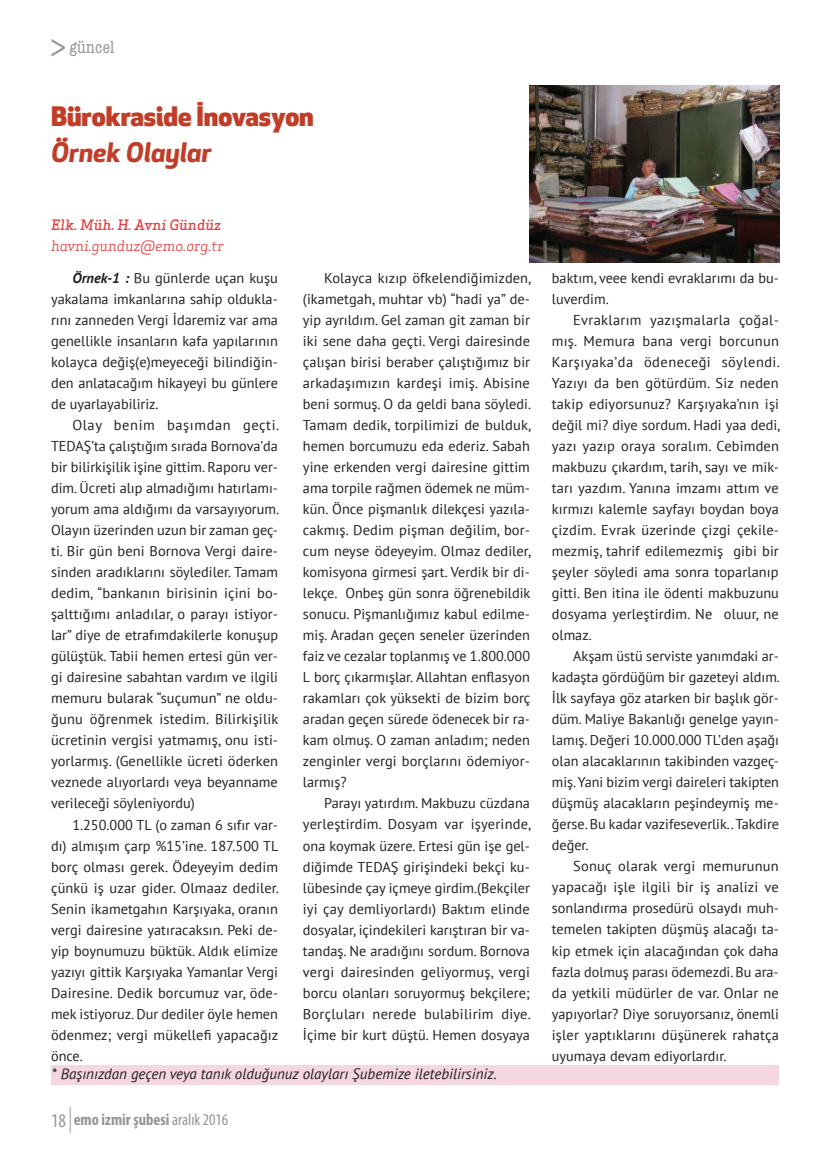
<style>
.page{position:relative;width:830px;height:1170px;background:#fff}
.page>*{position:absolute;margin:0;border:0;box-sizing:border-box;transform-origin:0 0}
.t1{font:800 26.25px "Apex New";color:#c23d28}
.t2{font:italic 700 26.25px "Apex New";color:#c23d28}
.t3{font:condensed 18px "American Typewriter";letter-spacing:.01em;color:#939598}
.t4{font:700 condensed 16.5px "Myriad Pro";color:#939598}
.t5{font:italic 15px "PT Sans";color:#231f20}
.t6{font:14.25px/21px "PT Sans";color:#231f20;text-align:justify}
.t7{font:italic 14.1px "Apex Serif";color:#e34242}
.t8{font:italic 500 14.1px "Apex Serif";color:#e34242}
.s1{font-family:"Apex New";font-stretch:normal;font-size:33px}
.s2{font-weight:700;font-style:italic}
.s3{font-weight:400;font-size:19.5px}
.s4{font-weight:400}
</style>
<div class="page">
<svg style="left:70px;top:1107px;width:1px;height:25px"></svg>
<div style="left:52px;top:1065px;width:726px;height:19px;background:#f5d7e0"></div>
<img style="left:529px;top:85px;width:250px;height:178px">
<p class="t3" style="left:50px;top:33px;width:66px"><span class="s1">&gt;</span>güncel</p>
<h1 class="t1" style="left:51px;top:98px;width:264px">Bürokraside İnovasyon</h1>
<h1 class="t2" style="left:51px;top:133px;width:162px">Örnek Olaylar</h1>
<p class="t8" style="left:51px;top:216px;width:172px">Elk. Müh. H. Avni Gündüz</p>
<p class="t7" style="left:51px;top:237px;width:174px">havni.gunduz@emo.org.tr</p>
<p class="t6" style="left:51px;top:267px;width:228px;text-indent:21px"><span class="s2">Örnek-1 :</span> Bu günlerde uçan kuşu yakalama imkanlarına sahip oldukla&shy;rını zanneden Vergi İdaremiz var ama genellikle insanların kafa yapılarının kolayca değiş(e)meyeceği bilindiğin&shy;den anlatacağım hikayeyi bu günlere de uyarlayabiliriz.</p>
<p class="t6" style="left:51px;top:414px;width:229px;text-indent:21px">Olay benim başımdan geçti.<br>TEDAŞ’ta çalıştığım sırada Bornova’da bir bilirkişilik işine gittim. Raporu ver&shy;dim. Ücreti alıp almadığımı hatırlamı&shy;yorum ama aldığımı da varsayıyorum.<br>Olayın üzerinden uzun bir zaman geç&shy;ti. Bir gün beni Bornova Vergi daire&shy;sinden aradıklarını söylediler. Tamam dedim, “bankanın birisinin içini bo&shy;şalttığımı anladılar, o parayı istiyor&shy;lar” diye de etrafımdakilerle konuşup gülüştük. Tabii hemen ertesi gün ver&shy;gi dairesine sabahtan vardım ve ilgili memuru bularak “suçumun” ne oldu&shy;ğunu öğrenmek istedim. Bilirkişilik ücretinin vergisi yatmamış, onu isti&shy;yorlarmış. (Genellikle ücreti öderken veznede alıyorlardı veya beyanname verileceği söyleniyordu)</p>
<p class="t6" style="left:51px;top:813px;width:229px;text-indent:21px">1.250.000 TL (o zaman 6 sıfır var&shy;dı) almışım çarp %15’ine. 187.500 TL borç olması gerek. Ödeyeyim dedim çünkü iş uzar gider. Olmaaz dediler.<br>Senin ikametgahın Karşıyaka, oranın vergi dairesine yatıracaksın. Peki de&shy;yip boynumuzu büktük. Aldık elimize yazıyı gittik Karşıyaka Yamanlar Vergi Dairesine. Dedik borcumuz var, öde&shy;mek istiyoruz. Dur dediler öyle hemen ödenmez; vergi mükellefi yapacağız önce.</p>
<p class="t6" style="left:303px;top:267px;width:229px;text-indent:21px">Kolayca kızıp öfkelendiğimizden, (ikametgah, muhtar vb) “hadi ya” de&shy;yip ayrıldım. Gel zaman git zaman bir iki sene daha geçti. Vergi dairesinde çalışan birisi beraber çalıştığımız bir arkadaşımızın kardeşi imiş. Abisine beni sormuş. O da geldi bana söyledi.<br>Tamam dedik, torpilimizi de bulduk, hemen borcumuzu eda ederiz. Sabah yine erkenden vergi dairesine gittim ama torpile rağmen ödemek ne müm&shy;kün. Önce pişmanlık dilekçesi yazıla&shy;cakmış. Dedim pişman değilim, bor&shy;cum neyse ödeyeyim. Olmaz dediler, komisyona girmesi şart. Verdik bir di&shy;lekçe. Onbeş gün sonra öğrenebildik sonucu. Pişmanlığımız kabul edilme&shy;miş. Aradan geçen seneler üzerinden faiz ve cezalar toplanmış ve 1.800.000<br>L borç çıkarmışlar. Allahtan enflasyon rakamları çok yüksekti de bizim borç aradan geçen sürede ödenecek bir ra&shy;kam olmuş. O zaman anladım; neden zenginler vergi borçlarını ödemiyor&shy;larmış?</p>
<p class="t6" style="left:303px;top:792px;width:229px;text-indent:21px">Parayı yatırdım. Makbuzu cüzdana yerleştirdim. Dosyam var işyerinde, ona koymak üzere. Ertesi gün işe gel&shy;diğimde TEDAŞ girişindeki bekçi ku&shy;lübesinde çay içmeye girdim.(Bekçiler iyi çay demliyorlardı) Baktım elinde dosyalar, içindekileri karıştıran bir va&shy;tandaş. Ne aradığını sordum. Bornova vergi dairesinden geliyormuş, vergi borcu olanları soruyormuş bekçilere; Borçluları nerede bulabilirim diye.<br>İçime bir kurt düştü. Hemen dosyaya</p>
<p class="t5" style="left:52px;top:1064px;width:446px">* Başınızdan geçen veya tanık olduğunuz olayları Şubemize iletebilirsiniz.</p>
<p class="t4" style="left:51px;top:1109px;width:179px"><span class="s3">18</span> emo izmir şubesi <span class="s4">aralık 2016</span></p>
<p class="t6" style="left:551px;top:267px;width:228px">baktım, veee kendi evraklarımı da bu&shy;luverdim.</p>
<p class="t6" style="left:551px;top:309px;width:229px;text-indent:21px">Evraklarım yazışmalarla çoğal&shy;mış. Memura bana vergi borcunun Karşıyaka’da ödeneceği söylendi.<br>Yazıyı da ben götürdüm. Siz neden takip ediyorsunuz? Karşıyaka’nın işi değil mi? diye sordum. Hadi yaa dedi, yazı yazıp oraya soralım. Cebimden makbuzu çıkardım, tarih, sayı ve mik&shy;tarı yazdım. Yanına imzamı attım ve kırmızı kalemle sayfayı boydan boya çizdim. Evrak üzerinde çizgi çekile&shy;mezmiş, tahrif edilemezmiş gibi bir şeyler söyledi ama sonra toparlanıp gitti. Ben itina ile ödenti makbuzunu dosyama yerleştirdim. Ne oluur, ne olmaz.</p>
<p class="t6" style="left:551px;top:645px;width:229px;text-indent:21px">Akşam üstü serviste yanımdaki ar&shy;kadaşta gördüğüm bir gazeteyi aldım.<br>İlk sayfaya göz atarken bir başlık gör&shy;düm. Maliye Bakanlığı genelge yayın&shy;lamış. Değeri 10.000.000 TL’den aşağı olan alacaklarının takibinden vazgeç&shy;miş. Yani bizim vergi daireleri takipten düşmüş alacakların peşindeymiş me&shy;ğerse. Bu kadar vazifeseverlik.. Takdire değer.</p>
<p class="t6" style="left:551px;top:855px;width:228px;text-indent:21px">Sonuç olarak vergi memurunun yapacağı işle ilgili bir iş analizi ve sonlandırma prosedürü olsaydı muh&shy;temelen takipten düşmüş alacağı ta&shy;kip etmek için alacağından çok daha fazla dolmuş parası ödemezdi. Bu ara&shy;da yetkili müdürler de var. Onlar ne yapıyorlar? Diye soruyorsanız, önemli işler yaptıklarını düşünerek rahatça uyumaya devam ediyorlardır.</p>
</div>
